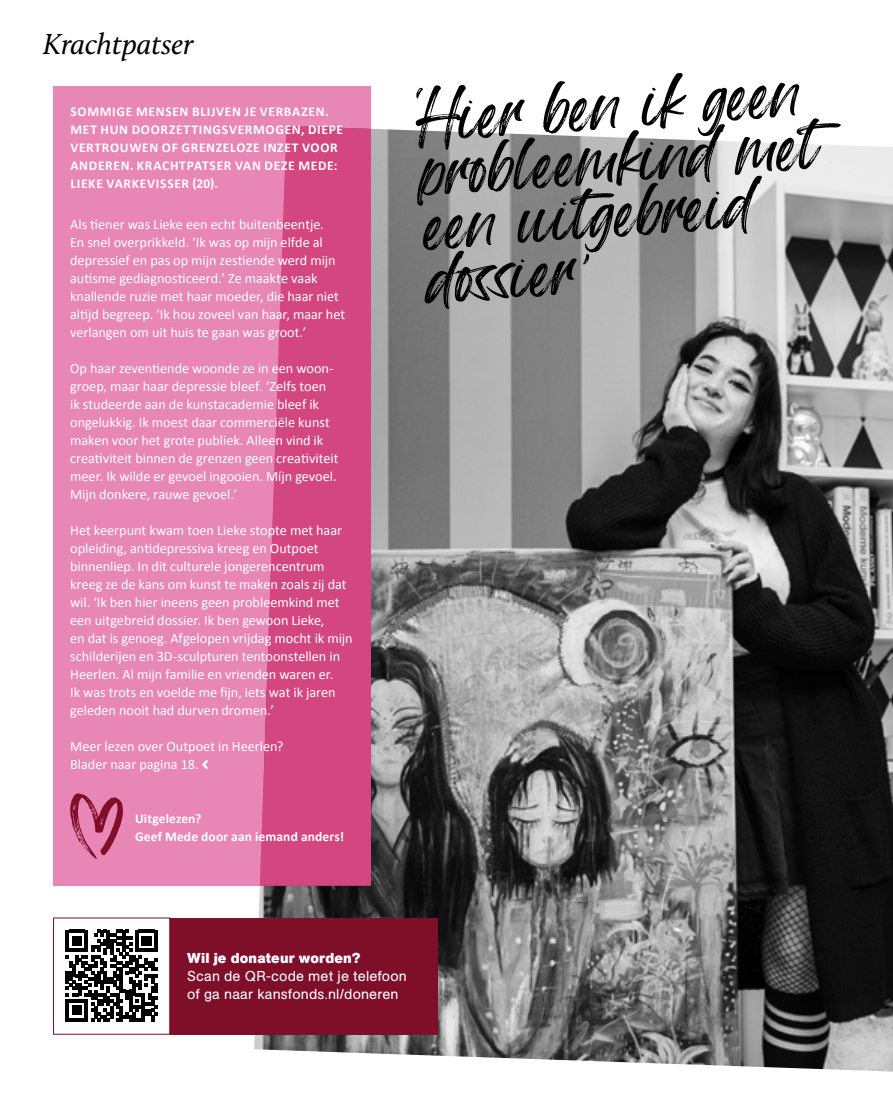
<style>
.page{position:relative;width:893px;height:1106px;background:#fff}
.page>*{position:absolute;margin:0;border:0;box-sizing:border-box;transform-origin:0 0}
.t1{font:122.25px "Kingston Extras";color:#7f0e29}
.t2{font:72px/54px "Kingston";color:#000}
.t3{font:italic 30px "Calluna";letter-spacing:-.01em;color:#000}
.t4{font:14.25px/18px "Calibri";letter-spacing:-.005em;color:#fff}
.t5{font:14.25px/18px "AG Book Std";letter-spacing:.01em;color:#fff}
.t6{font:700 14.25px "AG Book Std";letter-spacing:.01em;color:#fff}
.t7{font:700 13.5px/18px "Calibri";letter-spacing:.05em;color:#fff}
.t8{font:700 13.5px/18px "Calibri";letter-spacing:.01em;color:#fff}
</style>
<div class="page">
<img style="left:254px;top:128px;width:639px;height:943px">
<div style="left:170px;top:917px;width:268px;height:117px;background:#7f0e29"></div>
<div style="left:53px;top:917px;width:117px;height:117px;background:#fff;border:1px solid #7f0e29"></div>
<svg style="left:66px;top:929px;width:91px;height:92px"></svg>
<svg style="left:53px;top:86px;width:318px;height:799px;background:#e173a5"></svg>
<svg style="left:202px;top:760px;width:6px;height:8px"></svg>
<h3 class="t3" style="left:43px;top:26px;width:152px">Krachtpatser</h3>
<p class="t7" style="left:70px;top:102px;width:274px">SOMMIGE MENSEN BLIJVEN JE VERBAZEN.<br>MET HUN DOORZETTINGSVERMOGEN, DIEPE VERTROUWEN OF GRENZELOZE INZET VOOR ANDEREN. KRACHTPATSER VAN DEZE MEDE:<br>LIEKE VARKEVISSER (20).</p>
<p class="t4" style="left:70px;top:215px;width:277px">Als tiener was Lieke een echt buitenbeentje.<br>En snel overprikkeld. ‘Ik was op mijn elfde al depressief en pas op mijn zestiende werd mijn autisme gediagnosticeerd.’ Ze maakte vaak knallende ruzie met haar moeder, die haar niet altijd begreep. ‘Ik hou zoveel van haar, maar het verlangen om uit huis te gaan was groot.’</p>
<p class="t4" style="left:70px;top:359px;width:270px">Op haar zeventiende woonde ze in een woon&shy;groep, maar haar depressie bleef. ‘Zelfs toen ik studeerde aan de kunstacademie bleef ik ongelukkig. Ik moest daar commerciële kunst maken voor het grote publiek. Alleen vind ik creativiteit binnen de grenzen geen creativiteit meer. Ik wilde er gevoel ingooien. Míjn gevoel.<br>Mijn donkere, rauwe gevoel.’</p>
<p class="t4" style="left:70px;top:521px;width:284px">Het keerpunt kwam toen Lieke stopte met haar opleiding, antidepressiva kreeg en Outpoet binnenliep. In dit culturele jongerencentrum kreeg ze de kans om kunst te maken zoals zij dat wil. ‘Ik ben hier ineens geen probleemkind met een uitgebreid dossier. Ik ben gewoon Lieke,<br>en dat is genoeg. Afgelopen vrijdag mocht ik mijn schilderijen en 3D-sculpturen tentoonstellen in Heerlen. Al mijn familie en vrienden waren er.<br>Ik was trots en voelde me fijn, iets wat ik jaren geleden nooit had durven dromen.’</p>
<p class="t4" style="left:70px;top:737px;width:215px">Meer lezen over Outpoet in Heerlen?<br>Blader naar pagina 18.</p>
<h1 class="t1" style="left:64px;top:745px;width:66px">h</h1>
<p class="t8" style="left:135px;top:809px;width:210px">Uitgelezen?<br>Geef Mede door aan iemand anders!</p>
<h2 class="t2" style="left:414px;top:90px;width:399px;rotate:-4deg">‘Hier ben ik geen probleemkind met een uitgebreid<br>dos sier’</h2>
<p class="t6" style="left:187px;top:950px;width:175px">Wil je donateur worden?</p>
<p class="t5" style="left:187px;top:967px;width:221px">Scan de QR-code met je telefoon of ga naar kansfonds.nl/doneren</p>
</div>
